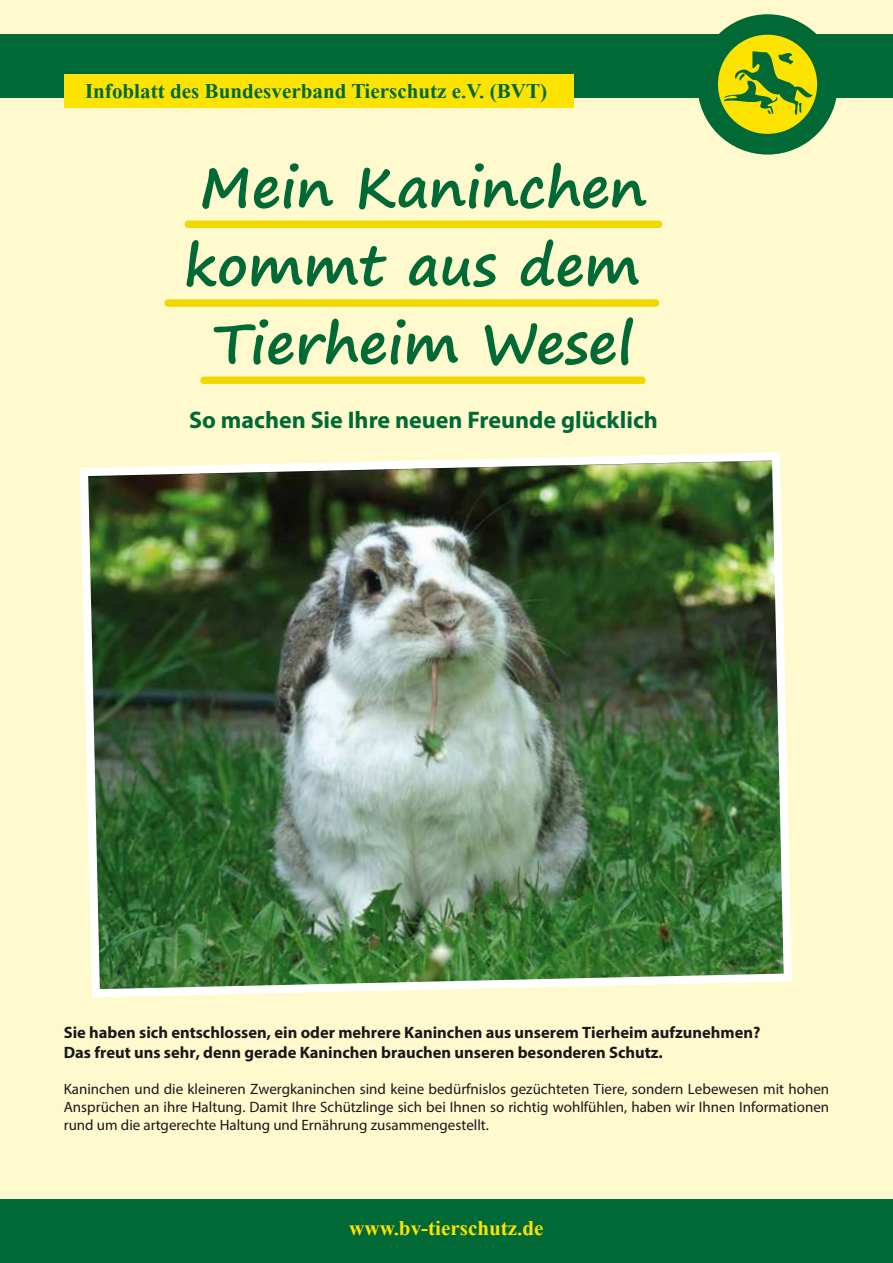
<style>
.page{position:relative;width:893px;height:1263px;background:#fffacd}
.page>*{position:absolute;margin:0;border:0;box-sizing:border-box;transform-origin:0 0}
.t1{font:700 55.5px/78px "Segoe Print";color:#016936;text-align:center}
.t2{font:700 25.5px "Shonar Bangla";color:#016936}
.t3{font:700 25.5px "Shonar Bangla";color:#fce300}
.t4{font:700 24px "Myriad Pro";color:#016936}
.t5{font:700 16.5px/19.8px "Myriad Pro";color:#1a171c}
.t6{font:15px/18px "Myriad Pro";color:#1a171c;text-align:justify}
</style>
<div class="page">
<div style="left:0;top:34px;width:893px;height:64px;background:#016936"></div>
<div style="left:64px;top:74px;width:510px;height:34px;background:#fce300"></div>
<div style="left:697px;top:14px;width:141px;height:141px;background:#016936;border-radius:50%"></div>
<div style="left:718px;top:35px;width:99px;height:99px;background:#fce300;border-radius:50%"></div>
<svg style="left:724px;top:50px;width:89px;height:65px"></svg>
<svg style="left:164px;top:299px;width:496px;height:8px;background:#f0db0d"></svg>
<div style="left:184px;top:221px;width:479px;height:7px;background:#f0d900"></div>
<div style="left:200px;top:377px;width:446px;height:7px;background:#f0d900"></div>
<div style="left:0;top:1199px;width:893px;height:64px;background:#016936"></div>
<svg style="left:80px;top:452px;width:712px;height:545px"></svg>
<img style="left:88px;top:460px;width:696px;height:529px">
<p class="t2" style="left:85px;top:76px;width:464px">Infoblatt des Bundesverband Tierschutz e.V. (BVT)</p>
<p class="t1" style="left:184px;top:147px;width:464px">Mein Kaninchen kommt aus dem<br>Tierheim Wesel</p>
<p class="t4" style="left:189px;top:404px;width:470px">So machen Sie Ihre neuen Freunde glücklich</p>
<p class="t5" style="left:64px;top:1022px;width:698px">Sie haben sich entschlossen, ein oder mehrere Kaninchen aus unserem Tierheim aufzunehmen?<br>Das freut uns sehr, denn gerade Kaninchen brauchen unseren besonderen Schutz.</p>
<p class="t6" style="left:64px;top:1080px;width:767px">Kaninchen und die kleineren Zwergkaninchen sind keine bedürfnislos gezüchteten Tiere, sondern Lebewesen mit hohen Ansprüchen an ihre Haltung. Damit Ihre Schützlinge sich bei Ihnen so richtig wohlfühlen, haben wir Ihnen Informationen rund um die artgerechte Haltung und Ernährung zusammengestellt.</p>
<p class="t3" style="left:349px;top:1213px;width:196px">www.bv-tierschutz.de</p>
</div>
